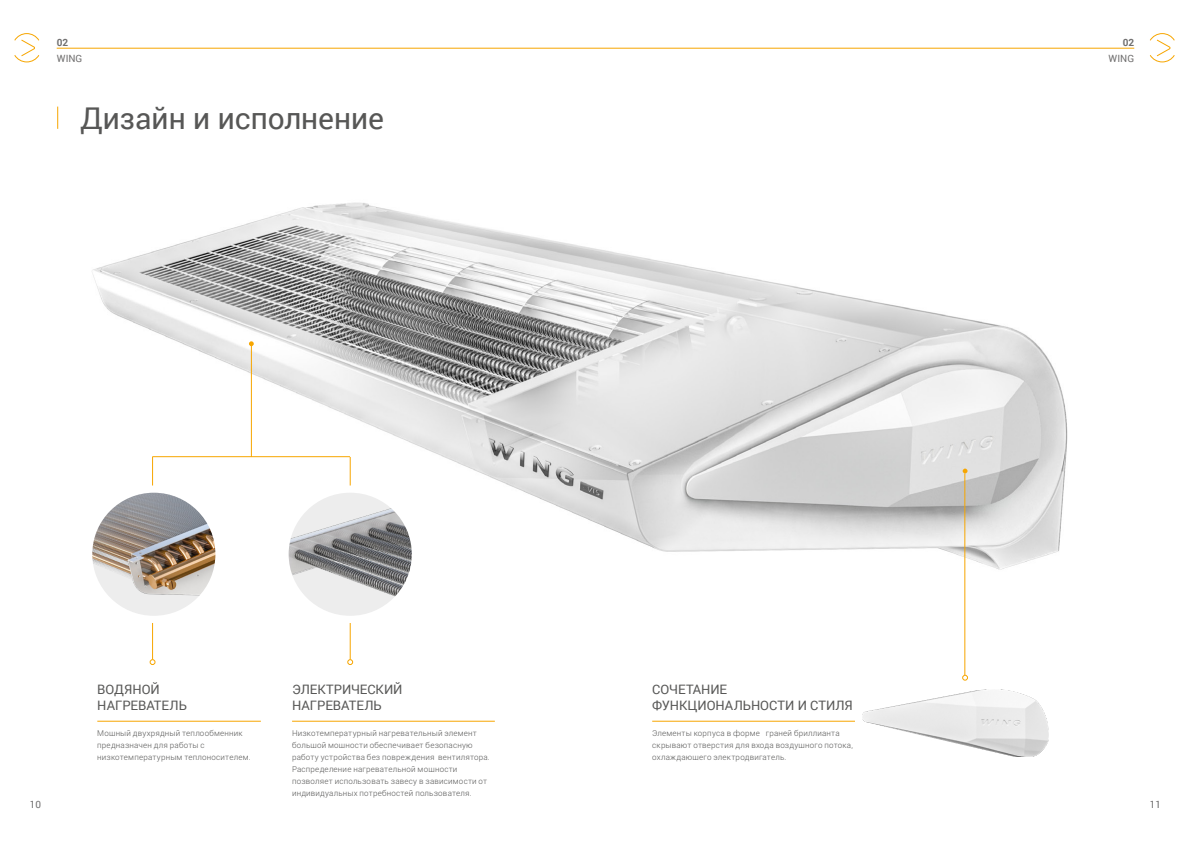
<style>
.page{position:relative;width:1191px;height:842px;background:#fff}
.page>*{position:absolute;margin:0;border:0;box-sizing:border-box;transform-origin:0 0}
.t1{font:30px "Roboto";color:#575756}
.t2{font:13px/15.6px "Roboto";letter-spacing:-.005em;color:#575756}
.t3{font:10px "Roboto";color:#706f6f}
.t4{font:700 10px "Roboto";color:#706f6f}
.t5{font:300 8px/12px "Roboto";letter-spacing:.025em;color:#575756}
</style>
<div class="page">
<img style="left:92px;top:202px;width:976px;height:396px">
<hr style="left:652px;top:721px;width:203px;height:1px;background:#f7a600">
<hr style="left:97px;top:721px;width:164px;height:1px;background:#f7a600">
<hr style="left:292px;top:721px;width:203px;height:1px;background:#f7a600">
<svg style="left:14px;top:33px;width:26px;height:30px"></svg>
<hr style="left:57px;top:48px;width:1077px;height:1px;background:#f7a600">
<svg style="left:1149px;top:33px;width:26px;height:30px"></svg>
<hr style="left:152px;top:457px;width:1px;height:202px;background:#f7a600">
<hr style="left:350px;top:457px;width:1px;height:202px;background:#f7a600">
<img style="left:862px;top:690px;width:186px;height:66px">
<svg style="left:249px;top:341px;width:5px;height:5px"></svg>
<svg style="left:962px;top:469px;width:5px;height:4px"></svg>
<hr style="left:964px;top:473px;width:1px;height:202px;background:#f7a600">
<hr style="left:152px;top:456px;width:198px;height:1px;background:#f7a600">
<hr style="left:251px;top:344px;width:1px;height:113px;background:#f7a600">
<svg style="left:962px;top:675px;width:5px;height:5px"></svg>
<svg style="left:150px;top:659px;width:5px;height:6px"></svg>
<svg style="left:347px;top:659px;width:6px;height:6px"></svg>
<img style="left:285px;top:489px;width:130px;height:126px">
<div style="left:281px;top:485px;width:138px;height:138px;border:7px solid #fff;border-radius:50%"></div>
<img style="left:89px;top:489px;width:130px;height:130px;border-radius:65px">
<div style="left:85px;top:485px;width:138px;height:138px;border:7px solid #fff;border-radius:50%"></div>
<svg style="left:57px;top:107px;width:1px;height:22px"></svg>
<p class="t4" style="left:57px;top:35px;width:13px">02</p>
<p class="t3" style="left:57px;top:51px;width:27px">WING</p>
<h1 class="t1" style="left:80px;top:97px;width:305px">Дизайн и исполнение</h1>
<h2 class="t2" style="left:97px;top:681px;width:91px">ВОДЯНОЙ<br>НАГРЕВАТЕЛЬ</h2>
<p class="t5" style="left:97px;top:727px;width:155px">Мощный двухрядный теплообменник предназначен для работы с низкотемпературным теплоносителем.</p>
<h2 class="t2" style="left:292px;top:681px;width:112px">ЭЛЕКТРИЧЕСКИЙ<br>НАГРЕВАТЕЛЬ</h2>
<p class="t5" style="left:292px;top:727px;width:199px">Низкотемпературный нагревательный элемент большой мощности обеспечивает безопасную работу устройства без повреждения вентилятора.<br>Распределение нагревательной мощности позволяет использовать завесу в зависимости от индивидуальных потребностей пользователя.</p>
<h2 class="t2" style="left:652px;top:681px;width:202px">СОЧЕТАНИЕ<br>ФУНКЦИОНАЛЬНОСТИ И СТИЛЯ</h2>
<p class="t5" style="left:652px;top:727px;width:202px">Элементы корпуса в форме граней бриллианта скрывают отверстия для входа воздушного потока, охлаждающего электродвигатель.</p>
<p class="t4" style="left:1122px;top:35px;width:13px">02</p>
<p class="t3" style="left:1108px;top:51px;width:27px">WING</p>
<p class="t3" style="left:30px;top:797px;width:13px">10</p>
<p class="t3" style="left:1149px;top:797px;width:13px">11</p>
</div>
